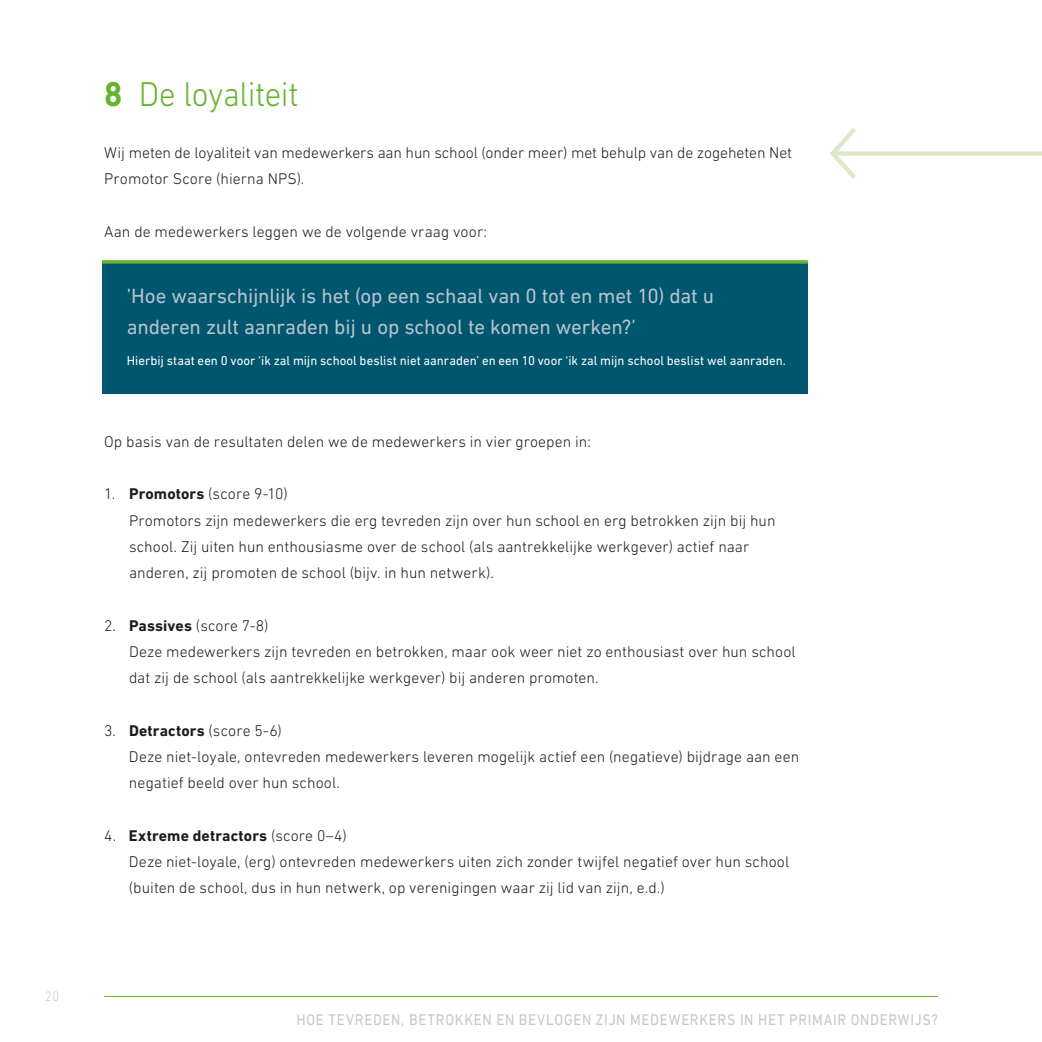
<style>
.page{position:relative;width:1042px;height:1042px;background:#fff}
.page>*{position:absolute;margin:0;border:0;box-sizing:border-box;transform-origin:0 0}
.t1{font:300 35px "DIN Next LT Pro";letter-spacing:-.01em;color:#66b32e;scale:.94 1}
.t2{font:21px/31.5px "DIN Next LT Pro";letter-spacing:-.01em;color:#b5c3cf}
.t3{font:300 15.75px/26.2px "DIN Next LT Pro";letter-spacing:.005em;color:#1d1d1b}
.t4{font:15.75px "DIN Next LT Pro";letter-spacing:.05em;color:#c7c7c6;scale:.9 1}
.t5{font:300 14px "DIN Next LT Pro";color:#c7c7c6;scale:.9 1}
.t6{font:13.12px "DIN Next LT Pro";letter-spacing:.005em;color:#fff}
.s1{font-weight:700}
</style>
<div class="page">
<hr style="left:104px;top:996px;width:834px;height:1px;background:#66b32e">
<div style="left:102px;top:262px;width:706px;height:132px;background:#00566e"></div>
<svg style="left:102px;top:260px;width:706px;height:4px;background:#63ae3b"></svg>
<svg style="left:830px;top:128px;width:212px;height:51px"></svg>
<p class="t5" style="left:45px;top:988px;width:17px">20</p>
<h1 class="t1" style="left:104px;top:74px;width:208px"><span class="s1">8</span> De loyaliteit</h1>
<p class="t3" style="left:104px;top:139px;width:689px">Wij meten de loyaliteit van medewerkers aan hun school (onder meer) met behulp van de zogeheten Net<br>Promotor Score (hierna NPS).</p>
<p class="t3" style="left:104px;top:218px;width:384px">Aan de medewerkers leggen we de volgende vraag voor:</p>
<h2 class="t2" style="left:127px;top:279px;width:589px">’Hoe waarschijnlijk is het (op een schaal van 0 tot en met 10) dat u anderen zult aanraden bij u op school te komen werken?’</h2>
<p class="t6" style="left:127px;top:353px;width:661px">Hierbij staat een 0 voor ‘ik zal mijn school beslist niet aanraden’ en een 10 voor ‘ik zal mijn school beslist wel aanraden.</p>
<p class="t3" style="left:104px;top:428px;width:488px">Op basis van de resultaten delen we de medewerkers in vier groepen in:</p>
<p class="t3" style="left:129px;top:481px;width:648px;text-indent:-25px">1. <span class="s1">Promotors</span> (score 9-10)<br>Promotors zijn medewerkers die erg tevreden zijn over hun school en erg betrokken zijn bij hun school. Zij uiten hun enthousiasme over de school (als aantrekkelijke werkgever) actief naar anderen, zij promoten de school (bijv. in hun netwerk).</p>
<p class="t3" style="left:129px;top:612px;width:668px;text-indent:-25px">2. <span class="s1">Passives</span> (score 7-8)<br>Deze medewerkers zijn tevreden en betrokken, maar ook weer niet zo enthousiast over hun school dat zij de school (als aantrekkelijke werkgever) bij anderen promoten.</p>
<p class="t3" style="left:129px;top:717px;width:672px;text-indent:-25px">3. <span class="s1">Detractors</span> (score 5-6)<br>Deze niet-loyale, ontevreden medewerkers leveren mogelijk actief een (negatieve) bijdrage aan een negatief beeld over hun school.</p>
<p class="t3" style="left:129px;top:822px;width:662px;text-indent:-25px">4. <span class="s1">Extreme detractors</span> (score 0–4)<br>Deze niet-loyale, (erg) ontevreden medewerkers uiten zich zonder twijfel negatief over hun school (buiten de school, dus in hun netwerk, op verenigingen waar zij lid van zijn, e.d.)</p>
<p class="t4" style="left:296px;top:1010px;width:714px">HOE TEVREDEN, BETROKKEN EN BEVLOGEN ZIJN MEDEWERKERS IN HET PRIMAIR ONDERWIJS?</p>
</div>
